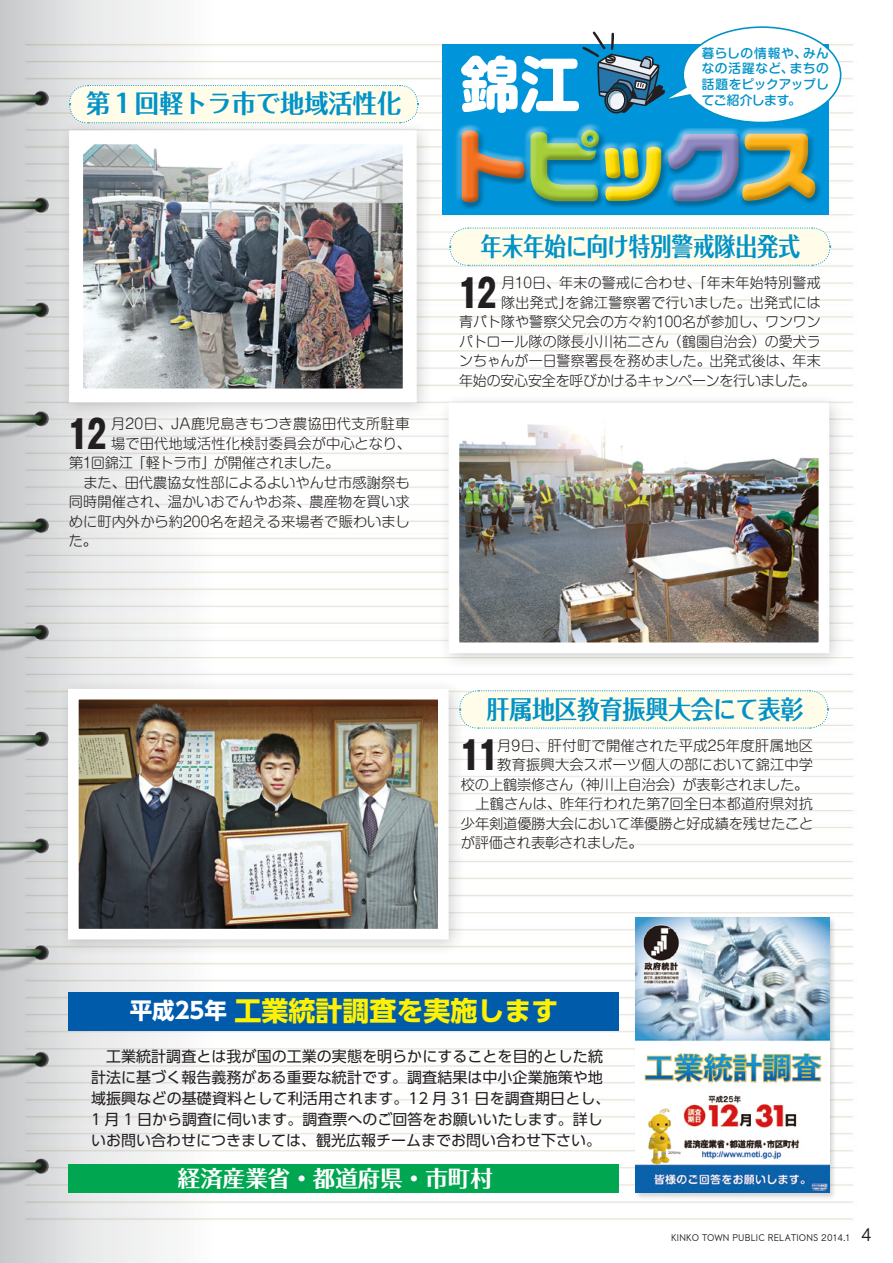
<style>
.page{position:relative;width:893px;height:1263px;background:#fff}
.page>*{position:absolute;margin:0;border:0;box-sizing:border-box;transform-origin:0 0}
.t1{font:800 60px "Shin M Go Pro";color:#fff}
.t2{font:700 39px "Gothic MB101 Pr 5";color:#231f20}
.t3{font:700 27px "UD Shin Go Pro";color:#fff200}
.t4{font:700 25.5px "Folk Pro";letter-spacing:-.01em;color:#0092c8;scale:.85 1}
.t5{font:700 25.5px "Folk Pro";letter-spacing:-.01em;color:#0092c8;scale:.9 1}
.t6{font:700 25.5px "Folk Pro";letter-spacing:-.01em;color:#0092c8;scale:.95 1}
.t7{font:700 22.5px "Folk Pro";color:#fff}
.t8{font:15px/21px "UD Shin Go Pro";letter-spacing:.005em;color:#231f20}
.t9{font:300 14.25px "Shin M Go Pro";letter-spacing:.005em;color:#231f20}
.t10{font:300 14.25px "Shin M Go Pro";letter-spacing:-.02em;color:#231f20}
.t11{font:300 14.25px "Shin M Go Pro";letter-spacing:.025em;color:#231f20}
.t12{font:500 12.75px/15.9px "Shin M Go Pro";letter-spacing:.025em;color:#0092c8;text-align:justify}
.t13{font:500 12.75px "Shin M Go Pro";letter-spacing:-.02em;color:#0092c8}
.t14{font:500 8.55px "MOG Romaji B";letter-spacing:.02em;color:#231f20}
.s1{font-size:22.5px;color:#fff}
.s2{font-size:15.9px}
</style>
<div class="page">
<img style="left:0;top:0;width:854px;height:1263px">
<div style="left:442px;top:44px;width:387px;height:171px;background:#0095da"></div>
<div style="left:455px;top:124px;width:73px;height:80px;background:#fff;opacity:.5"></div>
<div style="left:457px;top:129px;width:74px;height:80px;background:#231f20;opacity:.3"></div>
<div style="left:524px;top:123px;width:79px;height:69px;background:#fff;opacity:.5"></div>
<div style="left:529px;top:130px;width:76px;height:78px;background:#231f20;opacity:.3"></div>
<div style="left:598px;top:140px;width:68px;height:63px;background:#fff;opacity:.5"></div>
<div style="left:601px;top:145px;width:67px;height:62px;background:#231f20;opacity:.3"></div>
<div style="left:662px;top:127px;width:81px;height:76px;background:#fff;opacity:.5"></div>
<div style="left:664px;top:132px;width:81px;height:76px;background:#231f20;opacity:.3"></div>
<svg style="left:668px;top:134px;width:68px;height:67px"></svg>
<div style="left:736px;top:127px;width:83px;height:75px;background:#fff;opacity:.5"></div>
<div style="left:738px;top:132px;width:84px;height:75px;background:#231f20;opacity:.3"></div>
<svg style="left:583px;top:26px;width:259px;height:98px"></svg>
<svg style="left:69px;top:84px;width:350px;height:34px"></svg>
<div style="left:57px;top:118px;width:376px;height:301px;background:#231f20;opacity:.2"></div>
<img style="left:84px;top:145px;width:318px;height:242px">
<div style="left:437px;top:391px;width:408px;height:278px;background:#231f20;opacity:.2"></div>
<img style="left:461px;top:415px;width:356px;height:226px">
<div style="left:449px;top:403px;width:380px;height:250px;border:11px solid #fff"></div>
<div style="left:56px;top:677px;width:409px;height:279px;background:#231f20;opacity:.2"></div>
<img style="left:80px;top:701px;width:357px;height:226px">
<div style="left:68px;top:689px;width:381px;height:250px;border:11px solid #fff"></div>
<svg style="left:449px;top:227px;width:382px;height:39px"></svg>
<svg style="left:459px;top:690px;width:370px;height:39px"></svg>
<div style="left:68px;top:992px;width:551px;height:38px;background:#005bab"></div>
<div style="left:68px;top:1164px;width:551px;height:29px;background:#00a650"></div>
<div style="left:634px;top:916px;width:203px;height:283px;background:#231f20;opacity:.2"></div>
<img style="left:635px;top:917px;width:194px;height:275px">
<h1 class="t1" style="left:460px;top:35px;width:121px">錦江</h1>
<p class="t12" style="left:702px;top:43px;width:129px">暮らしの情報や、みんなの活躍など、まちの話題をピックアップし</p>
<h3 class="t6" style="left:86px;top:82px;width:333px">第１回軽トラ市で地域活性化</h3>
<p class="t13" style="left:702px;top:90px;width:101px">てご紹介します。</p>
<h3 class="t4" style="left:480px;top:224px;width:378px">年末年始に向け特別警戒隊出発式</h3>
<h2 class="t2" style="left:69px;top:402px;width:39px">12</h2>
<p class="t11" style="left:111px;top:412px;width:300px">月20日、JA鹿児島きもつき農協田代支所駐車</p>
<p class="t9" style="left:111px;top:432px;width:301px">場で田代地域活性化検討委員会が中心となり、</p>
<p class="t10" style="left:69px;top:451px;width:272px">第1回錦江「軽トラ市」が開催されました。</p>
<p class="t9" style="left:69px;top:471px;width:342px">　また、田代農協女性部によるよいやんせ市感謝祭も</p>
<p class="t9" style="left:69px;top:490px;width:342px">同時開催され、温かいおでんやお茶、農産物を買い求</p>
<p class="t9" style="left:69px;top:510px;width:342px">めに町内外から約200名を超える来場者で賑わいまし</p>
<p class="t9" style="left:69px;top:529px;width:30px">た。</p>
<h2 class="t2" style="left:459px;top:260px;width:39px">12</h2>
<p class="t9" style="left:501px;top:271px;width:321px">月10日、年末の警戒に合わせ、｢年末年始特別警戒</p>
<p class="t9" style="left:501px;top:291px;width:321px">隊出発式｣を錦江警察署で行いました。出発式には</p>
<p class="t9" style="left:459px;top:310px;width:363px">青パト隊や警察父兄会の方々約100名が参加し、ワンワン</p>
<p class="t9" style="left:459px;top:330px;width:363px">パトロール隊の隊長小川祐二さん（鶴園自治会）の愛犬ラ</p>
<p class="t9" style="left:459px;top:349px;width:363px">ンちゃんが一日警察署長を務めました。出発式後は、年末</p>
<p class="t10" style="left:459px;top:369px;width:358px">年始の安心安全を呼びかけるキャンペーンを行いました。</p>
<h3 class="t5" style="left:487px;top:687px;width:353px">肝属地区教育振興大会にて表彰</h3>
<h2 class="t2" style="left:460px;top:723px;width:39px">11</h2>
<p class="t9" style="left:497px;top:734px;width:317px">月9日、肝付町で開催された平成25年度肝属地区</p>
<p class="t9" style="left:497px;top:753px;width:317px">教育振興大会スポーツ個人の部において錦江中学</p>
<p class="t10" style="left:461px;top:773px;width:349px">校の上鶴崇修さん（神川上自治会）が表彰されました。</p>
<p class="t9" style="left:461px;top:792px;width:354px">　上鶴さんは、昨年行われた第7回全日本都道府県対抗</p>
<p class="t9" style="left:461px;top:812px;width:354px">少年剣道優勝大会において準優勝と好成績を残せたこと</p>
<p class="t10" style="left:461px;top:831px;width:184px">が評価され表彰されました。</p>
<h3 class="t3" style="left:130px;top:988px;width:430px"><span class="s1">平成25年</span> 工業統計調査を実施します</h3>
<p class="t8" style="left:91px;top:1046px;width:521px">　工業統計調査とは我が国の工業の実態を明らかにすることを目的とした統計法に基づく報告義務がある重要な統計です。調査結果は中小企業施策や地域振興などの基礎資料として利活用されます。12 月 31 日を調査期日とし、1 月 1 日から調査に伺います。調査票へのご回答をお願いいたします。詳しいお問い合わせにつきましては、観光広報チームまでお問い合わせ下さい。</p>
<h3 class="t7" style="left:178px;top:1159px;width:316px">経済産業省・都道府県・市町村</h3>
<p class="t14" style="left:671px;top:1232px;width:202px">KINKO TOWN PUBLIC RELATIONS 2014.1 <span class="s2">4</span></p>
</div>
